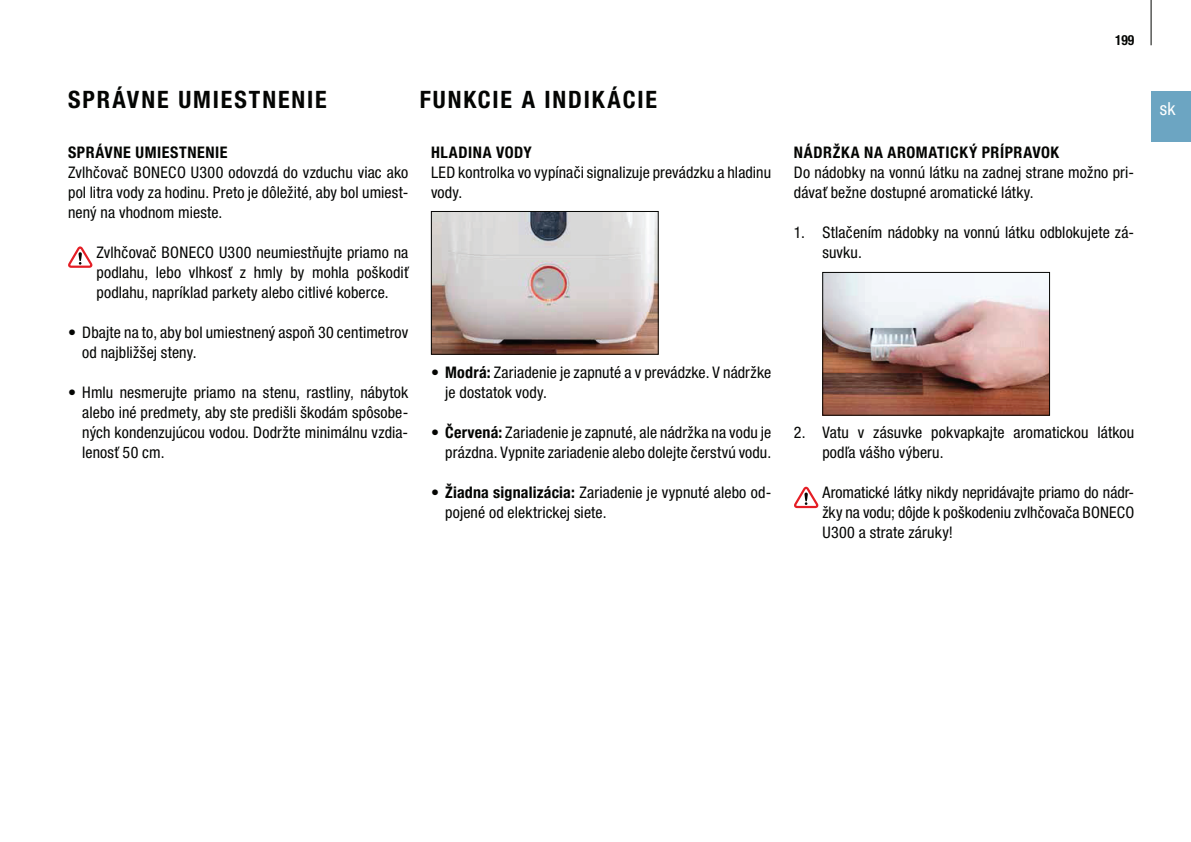
<style>
.page{position:relative;width:1191px;height:842px;background:#fff}
.page>*{position:absolute;margin:0;border:0;box-sizing:border-box;transform-origin:0 0}
.t1{font:700 condensed 24px "Helvetica Neue LTW1 G";letter-spacing:.08em;color:#040503}
.t2{font:condensed 18px "Helvetica Neue LTW1 G";color:#fff}
.t3{font:condensed 16px/20px "Helvetica Neue LTW1 G";letter-spacing:.01em;color:#040503}
.t4{font:700 condensed 16px "Helvetica Neue LTW1 G";letter-spacing:.035em;color:#040503}
.t5{font:700 condensed 14px "Helvetica Neue LTW1 G";color:#040503;scale:.96 1}
.s1{font-weight:700}
</style>
<div class="page">
<div style="left:1151px;top:91px;width:40px;height:51px;background:#6ca5c2"></div>
<hr style="left:1150px;top:0;width:1px;height:45px;background:#040503">
<svg style="left:794px;top:486px;width:25px;height:23px"></svg>
<img style="left:824px;top:274px;width:224px;height:140px">
<div style="left:822px;top:272px;width:228px;height:144px;border:1px solid #040503"></div>
<img style="left:433px;top:213px;width:223px;height:140px">
<div style="left:431px;top:211px;width:227px;height:144px;border:1px solid #040503"></div>
<svg style="left:68px;top:246px;width:24px;height:22px"></svg>
<h1 class="t1" style="left:68px;top:90px;width:260px">SPRÁVNE UMIESTNENIE</h1>
<h1 class="t1" style="left:420px;top:90px;width:239px">FUNKCIE A INDIKÁCIE</h1>
<p class="t4" style="left:68px;top:146px;width:161px">SPRÁVNE UMIESTNENIE</p>
<p class="t3" style="left:68px;top:164px;width:342px;text-align:justify">Zvlhčovač BONECO U300 odovzdá do vzduchu viac ako pol litra vody za hodinu. Preto je dôležité, aby bol umiest&shy;nený na vhodnom mieste.</p>
<p class="t3" style="left:96px;top:244px;width:313px;text-align:justify">Zvlhčovač BONECO U300 neumiestňujte priamo na podlahu, lebo vlhkosť z hmly by mohla poškodiť podlahu, napríklad parkety alebo citlivé koberce.</p>
<p class="t3" style="left:82px;top:324px;width:327px;text-indent:-14px">• Dbajte na to, aby bol umiestnený aspoň 30 centimetrov od najbližšej steny.</p>
<p class="t3" style="left:82px;top:384px;width:328px;text-align:justify;text-indent:-14px">• Hmlu nesmerujte priamo na stenu, rastliny, nábytok alebo iné predmety, aby ste predišli škodám spôsobe&shy;ných kondenzujúcou vodou. Dodržte minimálnu vzdia&shy;lenosť 50 cm.</p>
<p class="t4" style="left:431px;top:146px;width:102px">HLADINA VODY</p>
<p class="t3" style="left:431px;top:164px;width:341px">LED kontrolka vo vypínači signalizuje prevádzku a hladinu vody.</p>
<p class="t3" style="left:445px;top:364px;width:327px;text-indent:-14px">• <span class="s1">Modrá:</span> Zariadenie je zapnuté a v prevádzke. V nádržke je dostatok vody.</p>
<p class="t3" style="left:431px;top:424px;width:342px;text-align:right">• <span class="s1">Červená:</span> Zariadenie je zapnuté, ale nádržka na vodu je prázdna. Vypnite zariadenie alebo dolejte čerstvú vodu.</p>
<p class="t3" style="left:445px;top:484px;width:327px;text-indent:-14px">• <span class="s1">Žiadna signalizácia:</span> Zariadenie je vypnuté alebo od&shy;pojené od elektrickej siete.</p>
<p class="t5" style="left:1115px;top:35px;width:21px">199</p>
<p class="t4" style="left:794px;top:146px;width:267px">NÁDRŽKA NA AROMATICKÝ PRÍPRAVOK</p>
<p class="t3" style="left:794px;top:164px;width:342px">Do nádobky na vonnú látku na zadnej strane možno pri&shy;dávať bežne dostupné aromatické látky.</p>
<p class="t3" style="left:822px;top:224px;width:313px;text-indent:-28px">1. Stlačením nádobky na vonnú látku odblokujete zá&shy;suvku.</p>
<p class="t3" style="left:822px;top:424px;width:313px;text-indent:-28px">2. Vatu v zásuvke pokvapkajte aromatickou látkou podľa vášho výberu.</p>
<p class="t3" style="left:822px;top:484px;width:313px;text-align:justify">Aromatické látky nikdy nepridávajte priamo do nádr&shy;žky na vodu; dôjde k poškodeniu zvlhčovača BONECO U300 a strate záruky!</p>
<p class="t2" style="left:1159px;top:102px;width:17px">sk</p>
</div>
